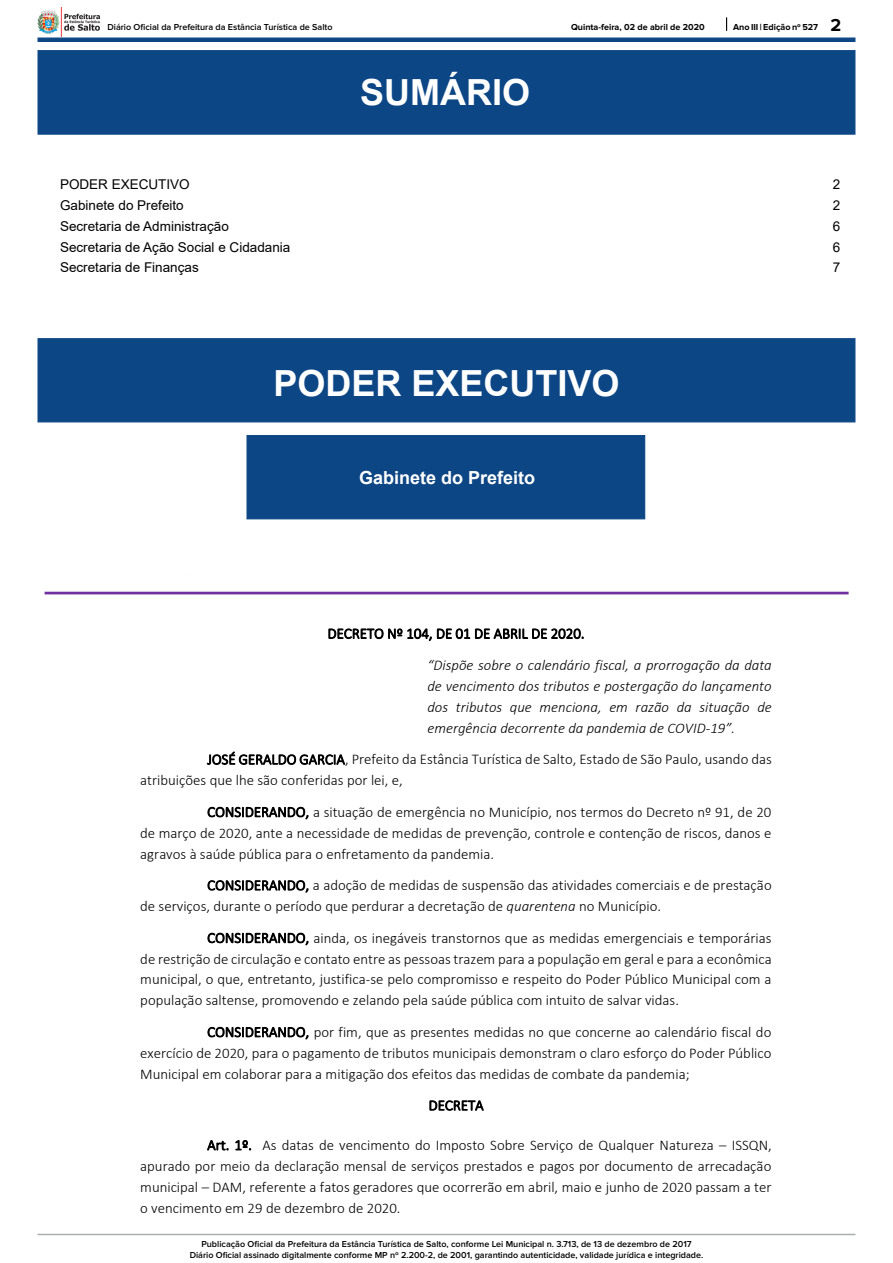
<style>
.page{position:relative;width:893px;height:1263px;background:#fff}
.page>*{position:absolute;margin:0;border:0;box-sizing:border-box;transform-origin:0 0}
._1_-_Cabeçalho{font:700 36px "Arial";color:#fff}
.t1{font:700 18px "Arial";color:#fff}
.t2{font:300 14.85px/20.9px "Calibri";color:#000;text-align:justify}
.t3{font:italic 300 14.85px/20.9px "Calibri";color:#000}
.t4{font:13.5px "Arial";color:#000}
.t5{font:600 9px/10.8px "Proxima Nova";color:#000;text-align:center}
.t6{font:700 9px "Proxima Nova";color:#000}
.s1{font-size:18px}
.s2{font-style:normal}
.s3{font-style:italic}
</style>
<div class="page">
<hr style="left:38px;top:38px;width:817px;height:4px;background:#0c4685">
<svg style="left:726px;top:17px;width:1px;height:14px"></svg>
<img style="left:38px;top:8px;width:62px;height:28px">
<hr style="left:37px;top:1234px;width:818px;height:1px;background:#aaacaf">
<div style="left:38px;top:50px;width:817px;height:85px;background:#0c4685;border:1px solid #0c4685"></div>
<div style="left:38px;top:338px;width:817px;height:84px;background:#0c4685;border:1px solid #0c4685"></div>
<div style="left:246px;top:435px;width:399px;height:84px;background:#0c4685"></div>
<hr style="left:45px;top:592px;width:803px;height:2px;background:#7030a0">
<p class="t5" style="left:107px;top:22px;width:227px">Diário Oficial da Prefeitura da Estância Turística de Salto</p>
<p class="t6" style="left:571px;top:22px;width:135px">Quinta-feira, 02 de abril de 2020</p>
<p class="t6" style="left:733px;top:22px;width:110px">Ano III | Edição nº 527 <span class="s1">2</span></p>
<p class="_1_-_Cabeçalho" style="left:360px;top:67px;width:171px">SUMÁRIO</p>
<p class="t4" style="left:60px;top:175px;width:131px">PODER EXECUTIVO</p>
<p class="t4" style="left:833px;top:175px;width:9px">2</p>
<p class="t4" style="left:60px;top:196px;width:125px">Gabinete do Prefeito</p>
<p class="t4" style="left:833px;top:196px;width:9px">2</p>
<p class="t4" style="left:60px;top:217px;width:170px">Secretaria de Administração</p>
<p class="t4" style="left:833px;top:217px;width:9px">6</p>
<p class="t4" style="left:60px;top:237px;width:232px">Secretaria de Ação Social e Cidadania</p>
<p class="t4" style="left:833px;top:237px;width:9px">6</p>
<p class="t4" style="left:60px;top:258px;width:140px">Secretaria de Finanças</p>
<p class="t4" style="left:833px;top:258px;width:9px">7</p>
<p class="_1_-_Cabeçalho" style="left:273px;top:358px;width:348px">PODER EXECUTIVO</p>
<p class="t1" style="left:359px;top:465px;width:178px">Gabinete do Prefeito</p>
<p class="t3" style="left:427px;top:617px;width:346px;line-height:31.7px;text-indent:-100px"><span class="s2">DECRETO Nº 104, DE 01 DE ABRIL DE 2020.<br></span>“Dispõe sobre o calendário fiscal, a prorrogação da data</p>
<p class="t3" style="left:427px;top:675px;width:346px;text-align:justify">de vencimento dos tributos e postergação do lançamento dos tributos que menciona, em razão da situação de emergência decorrente da pandemia de COVID-19”.</p>
<p class="t2" style="left:140px;top:749px;width:633px;text-indent:67px">JOSÉ GERALDO GARCIA, Prefeito da Estância Turística de Salto, Estado de São Paulo, usando das atribuições que lhe são conferidas por lei, e,</p>
<p class="t2" style="left:140px;top:801px;width:633px;text-indent:67px">CONSIDERANDO, a situação de emergência no Município, nos termos do Decreto nº 91, de 20 de março de 2020, ante a necessidade de medidas de prevenção, controle e contenção de riscos, danos e agravos à saúde pública para o enfretamento da pandemia.</p>
<p class="t2" style="left:140px;top:875px;width:633px;text-indent:67px">CONSIDERANDO, a adoção de medidas de suspensão das atividades comerciais e de prestação de serviços, durante o período que perdurar a decretação de <span class="s3">quarentena</span> no Município.</p>
<p class="t2" style="left:140px;top:927px;width:633px;text-indent:67px">CONSIDERANDO, ainda, os inegáveis transtornos que as medidas emergenciais e temporárias de restrição de circulação e contato entre as pessoas trazem para a população em geral e para a econômica municipal, o que, entretanto, justifica-se pelo compromisso e respeito do Poder Público Municipal com a população saltense, promovendo e zelando pela saúde pública com intuito de salvar vidas.</p>
<p class="t2" style="left:140px;top:1021px;width:633px;text-indent:67px">CONSIDERANDO, por fim, que as presentes medidas no que concerne ao calendário fiscal do exercício de 2020, para o pagamento de tributos municipais demonstram o claro esforço do Poder Público Municipal em colaborar para a mitigação dos efeitos das medidas de combate da pandemia;</p>
<p class="t2" style="left:429px;top:1095px;width:56px">DECRETA</p>
<p class="t2" style="left:140px;top:1134px;width:633px;text-indent:67px">Art. 1º. As datas de vencimento do Imposto Sobre Serviço de Qualquer Natureza – ISSQN, apurado por meio da declaração mensal de serviços prestados e pagos por documento de arrecadação municipal – DAM, referente a fatos geradores que ocorrerão em abril, maio e junho de 2020 passam a ter o vencimento em 29 de dezembro de 2020.</p>
<p class="t5" style="left:190px;top:1238px;width:515px">Publicação Oficial da Prefeitura da Estância Turística de Salto, conforme Lei Municipal n. 3.713, de 13 de dezembro de 2017<br>Diário Oficial assinado digitalmente conforme MP nº 2.200-2, de 2001, garantindo autenticidade, validade jurídica e integridade.</p>
</div>
